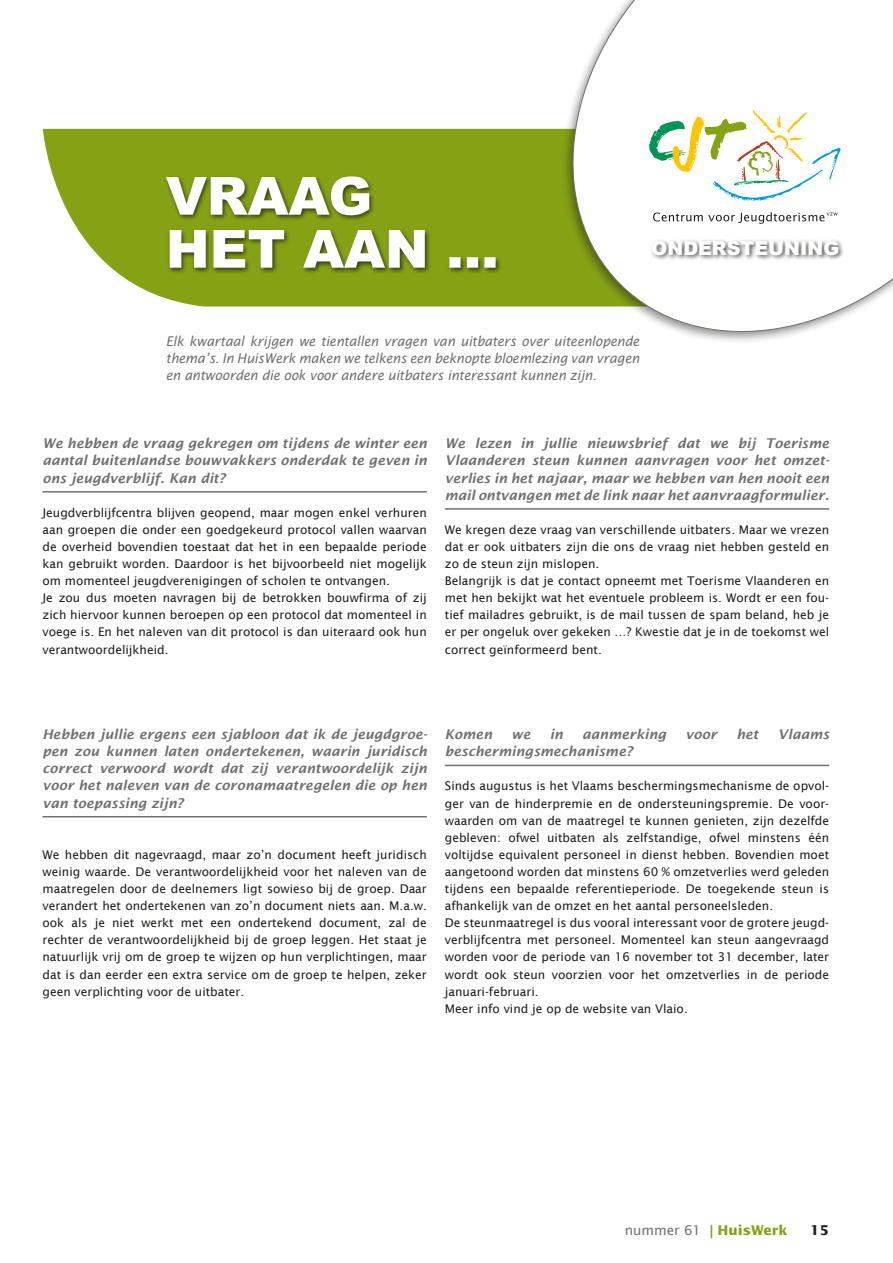
<style>
.page{position:relative;width:893px;height:1263px;background:#fff}
.page>*{position:absolute;margin:0;border:0;box-sizing:border-box;transform-origin:0 0}
.t1{font:900 52.65px/52.9px "Arial";color:#fff}
.t2{font:900 19.05px "Arial";color:#fff}
.t3{font:italic 600 13.5px/17.1px "Lucida Sans";color:#70706f;text-align:justify}
.t4{font:italic 13.5px/17.1px "Lucida Sans";letter-spacing:-.01em;color:#70706f;text-align:justify;scale:.96 1}
.t5{font:700 13.5px "Lucida Sans Std";color:#85a214}
.t6{font:700 13.5px "Lucida Sans Std";color:#1d1d1b}
.t7{font:12px/17.1px "Lucida Sans";color:#1d1d1b}
.s1{font-family:"Lucida Sans";font-weight:400;color:#70706f}
</style>
<div class="page">
<svg style="left:43px;top:129px;width:502px;height:177px;background:#94ad31"></svg>
<div style="left:164px;top:175px;width:338px;height:99px;background:#1d1d1b;opacity:.75"></div>
<svg style="left:545px;top:0;width:348px;height:341px"></svg>
<svg style="left:653px;top:212px;width:185px;height:12px"></svg>
<svg style="left:649px;top:110px;width:191px;height:91px"></svg>
<div style="left:650px;top:239px;width:195px;height:22px;background:#1d1d1b;opacity:.75"></div>
<hr style="left:43px;top:491px;width:384px;height:2px;background:#70706f">
<hr style="left:43px;top:816px;width:384px;height:1px;background:#70706f">
<hr style="left:445px;top:508px;width:384px;height:2px;background:#70706f">
<hr style="left:445px;top:765px;width:384px;height:1px;background:#70706f">
<h1 class="t1" style="left:166px;top:168px;width:334px">VRAAG<br>HET AAN …</h1>
<h2 class="t2" style="left:651px;top:234px;width:189px">ONDERSTEUNING</h2>
<p class="t4" style="left:166px;top:332px;width:495px">Elk kwartaal krijgen we tientallen vragen van uitbaters over uiteenlopende thema’s. In HuisWerk maken we telkens een beknopte bloemlezing van vragen en antwoorden die ook voor andere uitbaters interessant kunnen zijn.</p>
<p class="t3" style="left:43px;top:435px;width:386px">We hebben de vraag gekregen om tijdens de winter een aantal buitenlandse bouwvakkers onderdak te geven in ons jeugdverblijf. Kan dit?</p>
<p class="t7" style="left:43px;top:504px;width:386px">Jeugdverblijfcentra blijven geopend, maar mogen enkel verhuren aan groepen die onder een goedgekeurd protocol vallen waarvan de overheid bovendien toestaat dat het in een bepaalde periode kan gebruikt worden. Daardoor is het bijvoorbeeld niet mogelijk om momenteel jeugdverenigingen of scholen te ontvangen.<br>Je zou dus moeten navragen bij de betrokken bouwfirma of zij zich hiervoor kunnen beroepen op een protocol dat momenteel in voege is. En het naleven van dit protocol is dan uiteraard ook hun verantwoordelijkheid.</p>
<p class="t3" style="left:445px;top:435px;width:386px">We lezen in jullie nieuwsbrief dat we bij Toerisme Vlaanderen steun kunnen aanvragen voor het omzet&shy;verlies in het najaar, maar we hebben van hen nooit een mail ontvangen met de link naar het aanvraagformulier.</p>
<p class="t7" style="left:445px;top:521px;width:386px">We kregen deze vraag van verschillende uitbaters. Maar we vrezen dat er ook uitbaters zijn die ons de vraag niet hebben gesteld en zo de steun zijn mislopen.<br>Belangrijk is dat je contact opneemt met Toerisme Vlaanderen en met hen bekijkt wat het eventuele probleem is. Wordt er een fou&shy;tief mailadres gebruikt, is de mail tussen de spam beland, heb je er per ongeluk over gekeken …? Kwestie dat je in de toekomst wel correct geïnformeerd bent.</p>
<p class="t3" style="left:43px;top:726px;width:386px">Hebben jullie ergens een sjabloon dat ik de jeugdgroe&shy;pen zou kunnen laten ondertekenen, waarin juridisch correct verwoord wordt dat zij verantwoordelijk zijn voor het naleven van de coronamaatregelen die op hen van toepassing zijn?</p>
<p class="t7" style="left:43px;top:846px;width:386px;text-align:justify">We hebben dit nagevraagd, maar zo’n document heeft juridisch weinig waarde. De verantwoordelijkheid voor het naleven van de maatregelen door de deelnemers ligt sowieso bij de groep. Daar verandert het ondertekenen van zo’n document niets aan. M.a.w. ook als je niet werkt met een ondertekend document, zal de rechter de verantwoordelijkheid bij de groep leggen. Het staat je natuurlijk vrij om de groep te wijzen op hun verplichtingen, maar dat is dan eerder een extra service om de groep te helpen, zeker geen verplichting voor de uitbater.</p>
<p class="t3" style="left:445px;top:726px;width:49px">Komen</p>
<p class="t3" style="left:511px;top:726px;width:20px">we</p>
<p class="t3" style="left:550px;top:726px;width:15px">in</p>
<p class="t3" style="left:582px;top:726px;width:85px">aanmerking</p>
<p class="t3" style="left:686px;top:726px;width:33px">voor</p>
<p class="t3" style="left:736px;top:726px;width:24px">het</p>
<p class="t3" style="left:778px;top:726px;width:53px">Vlaams</p>
<p class="t3" style="left:445px;top:743px;width:189px">beschermingsmechanisme?</p>
<p class="t7" style="left:445px;top:777px;width:386px">Sinds augustus is het Vlaams beschermingsmechanisme de opvol&shy;ger van de hinderpremie en de ondersteuningspremie. De voor&shy;waarden om van de maatregel te kunnen genieten, zijn dezelfde gebleven: ofwel uitbaten als zelfstandige, ofwel minstens één voltijdse equivalent personeel in dienst hebben. Bovendien moet aangetoond worden dat minstens 60 % omzetverlies werd geleden tijdens een bepaalde referentieperiode. De toegekende steun is afhankelijk van de omzet en het aantal personeelsleden.<br>De steunmaatregel is dus vooral interessant voor de grotere jeugd&shy;verblijfcentra met personeel. Momenteel kan steun aangevraagd worden voor de periode van 16 november tot 31 december, later wordt ook steun voorzien voor het omzetverlies in de periode januari-februari.<br>Meer info vind je op de website van Vlaio.</p>
<p class="t5" style="left:625px;top:1222px;width:165px"><span class="s1">nummer 61</span> | HuisWerk</p>
<p class="t6" style="left:810px;top:1222px;width:20px">15</p>
</div>
